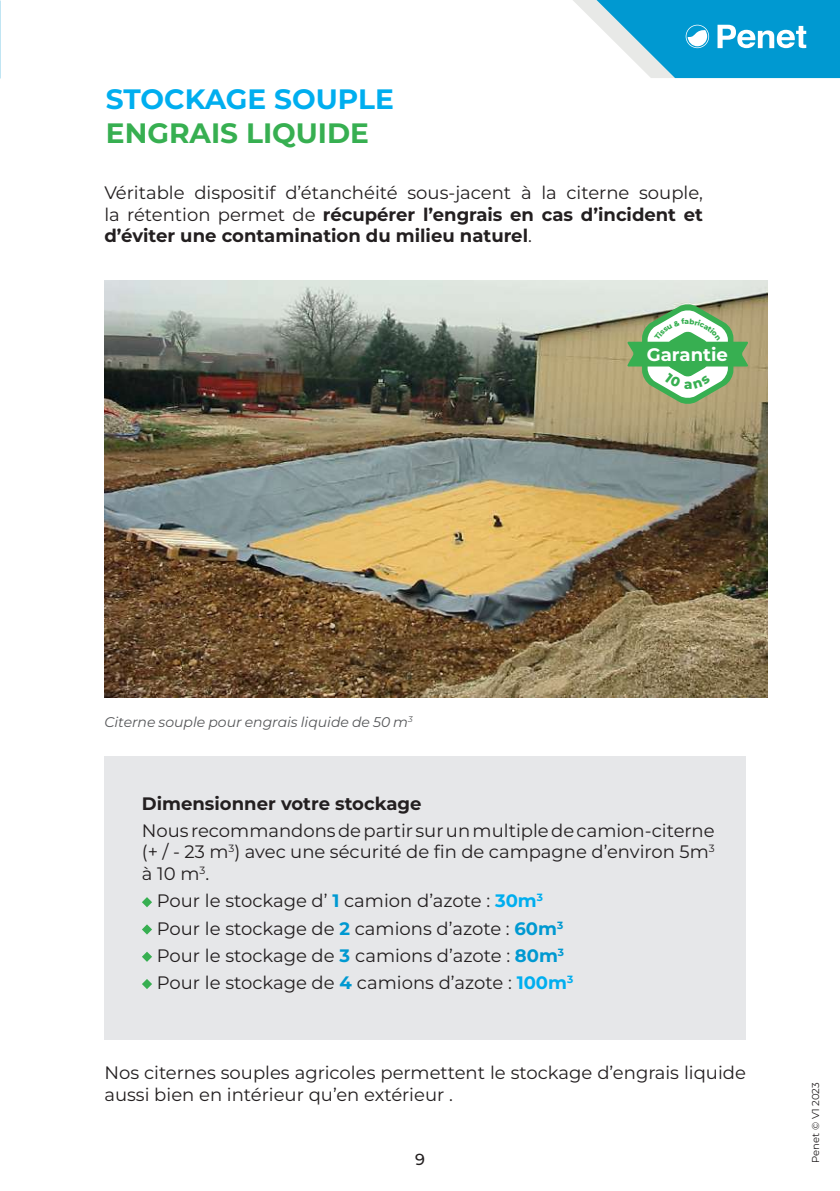
<style>
.page{position:relative;width:840px;height:1191px;background:#fff}
.page>*{position:absolute;margin:0;border:0;box-sizing:border-box;transform-origin:0 0}
.t1{font:700 28px "Montserrat";color:#00aeef}
.t2{font:700 28px "Montserrat";color:#37af51}
.t3{font:18px/21.6px "Montserrat";color:#231f20;text-align:justify}
.t4{font:700 18px "Montserrat";color:#231f20}
.t5{font:700 18px "Montserrat";color:#fff}
.t6{font:500 16px "Montserrat";color:#231f20}
.t7{font:italic 14px "Montserrat";color:#57585a}
.t8{font:10px "Montserrat";color:#231f20}
.s1{font-weight:700}
.s2{font-weight:700;color:#0099d1}
.s3{font-weight:700;color:#00aeef}
</style>
<div class="page">
<div style="left:104px;top:755px;width:641px;height:284px;background:#e6e7e9"></div>
<svg style="left:142px;top:897px;width:10px;height:10px"></svg>
<svg style="left:142px;top:924px;width:10px;height:10px"></svg>
<svg style="left:142px;top:952px;width:10px;height:10px"></svg>
<svg style="left:142px;top:979px;width:10px;height:10px"></svg>
<img style="left:104px;top:280px;width:663px;height:417px">
<svg style="left:573px;top:0;width:266px;height:78px"></svg>
<svg style="left:626px;top:304px;width:122px;height:100px"></svg>
<h1 class="t1" style="left:106px;top:80px;width:289px">STOCKAGE SOUPLE</h1>
<h1 class="t2" style="left:106px;top:114px;width:264px">ENGRAIS LIQUIDE</h1>
<p class="t3" style="left:104px;top:181px;width:600px">Véritable dispositif d’étanchéité sous-jacent à la citerne souple, la rétention permet de <span class="s1">récupérer l’engrais en cas d’incident et d’éviter une contamination du milieu naturel</span>.</p>
<p class="t5" style="left:646px;top:342px;width:83px">Garantie</p>
<p class="t7" style="left:104px;top:712px;width:310px">Citerne souple pour engrais liquide de 50 m<sup>3</sup></p>
<p class="t4" style="left:142px;top:791px;width:281px">Dimensionner votre stockage</p>
<p class="t3" style="left:142px;top:819px;width:574px">Nous recommandons de partir sur un multiple de camion-citerne (+ / - 23 m<sup>3</sup>) avec une sécurité de fin de campagne d’environ 5m<sup>3 </sup>à 10 m<sup>3</sup>.</p>
<p class="t3" style="left:157px;top:887px;width:418px;line-height:27.2px;text-align:left">Pour le stockage d’ <span class="s2">1</span> camion d’azote : <span class="s3">30m</span><sup>3<br></sup>Pour le stockage de <span class="s2">2</span> camions d’azote : <span class="s2">60m</span><sup>3<br></sup>Pour le stockage de <span class="s2">3</span> camions d’azote : <span class="s2">80m</span><sup>3<br></sup>Pour le stockage de <span class="s2">4</span> camions d’azote : <span class="s3">100m</span><sup>3</sup></p>
<p class="t3" style="left:104px;top:1061px;width:642px">Nos citernes souples agricoles permettent le stockage d’engrais liquide aussi bien en intérieur qu’en extérieur .</p>
<p class="t6" style="left:415px;top:1148px;width:11px">9</p>
<p class="t8" style="left:808px;top:1162px;width:82px;rotate:-90deg">Penet © V1 2023</p>
</div>
